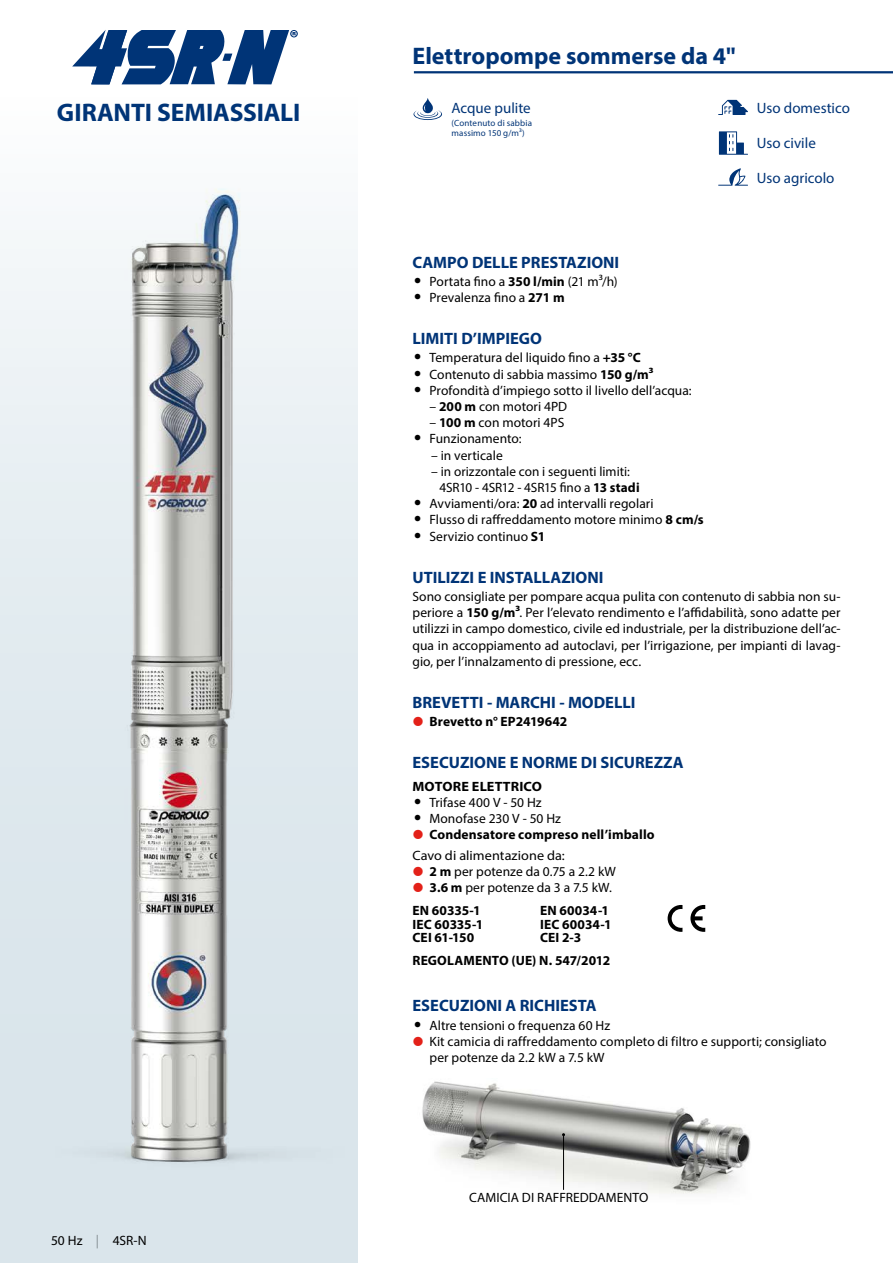
<style>
.page{position:relative;width:893px;height:1263px;background:#fff}
.page>*{position:absolute;margin:0;border:0;box-sizing:border-box;transform-origin:0 0}
.t1{font:700 25.5px "Myriad Pro";letter-spacing:-.005em;color:#003477}
.t2{font:700 24px "Myriad Pro";color:#003477}
.t3{font:700 16.5px "Myriad Pro";color:#003477}
.t4{font:15px "Myriad Pro";color:#003477}
.t5{font:13.5px/16.2px "Myriad Pro";letter-spacing:.005em;color:#000}
.t6{font:700 13.5px/13.5px "Myriad Pro";letter-spacing:.01em;color:#000}
.t7{font:13.5px/16.2px "Myriad Pro";letter-spacing:.005em;color:#000;scale:1.05 1}
.t8{font:700 13.5px "Myriad Pro";letter-spacing:.01em;color:#000;scale:1.05 1}
.t9{font:9px/10.5px "Myriad Pro";letter-spacing:.015em;color:#003477}
.s1{color:#9c9e9f}
.s2{font-weight:700;font-size:21px}
.s3{font-weight:700}
.s4{font-size:21px}
.s5{font-weight:400}
</style>
<div class="page">
<svg style="left:0;top:84px;width:357px;height:1179px"></svg>
<hr style="left:414px;top:71px;width:479px;height:2px;background:#003477">
<img style="left:0;top:178px;width:358px;height:1042px">
<img style="left:130px;top:196px;width:109px;height:965px">
<img style="left:422px;top:1081px;width:329px;height:113px">
<svg style="left:72px;top:30px;width:226px;height:54px"></svg>
<svg style="left:719px;top:131px;width:29px;height:24px"></svg>
<svg style="left:718px;top:100px;width:30px;height:15px"></svg>
<svg style="left:413px;top:98px;width:29px;height:22px"></svg>
<svg style="left:690px;top:905px;width:15px;height:27px"></svg>
<svg style="left:668px;top:905px;width:14px;height:27px"></svg>
<hr style="left:563px;top:1135px;width:1px;height:55px;background:#000">
<svg style="left:718px;top:168px;width:30px;height:18px"></svg>
<div style="left:47px;top:1227px;width:41px;height:25px;background:#dae5eb"></div>
<div style="left:51px;top:1226px;width:268px;height:27px;background:#dae5eb"></div>
<h1 class="t1" style="left:57px;top:96px;width:245px">GIRANTI SEMIASSIALI</h1>
<p class="t5" style="left:51px;top:1232px;width:97px">50 Hz <span class="s1">|</span> 4SR-N</p>
<p class="t5" style="left:51px;top:1232px;width:22px">264</p>
<h2 class="t2" style="left:412px;top:40px;width:325px">Elettropompe sommerse da 4"</h2>
<p class="t4" style="left:452px;top:99px;width:81px">Acque pulite</p>
<p class="t4" style="left:757px;top:99px;width:94px">Uso domestico</p>
<p class="t9" style="left:452px;top:118px;width:82px">(Contenuto di sabbia massimo 150 g/m³)</p>
<p class="t4" style="left:757px;top:134px;width:60px">Uso civile</p>
<p class="t4" style="left:757px;top:169px;width:79px">Uso agricolo</p>
<p class="t3" style="left:412px;top:251px;width:208px">CAMPO DELLE PRESTAZIONI</p>
<p class="t5" style="left:414px;top:273px;width:205px"><span class="s2">•</span> Portata fino a <span class="s3">350 l/min</span> (21 m³/h)</p>
<p class="t5" style="left:414px;top:289px;width:152px"><span class="s2">•</span> Prevalenza fino a <span class="s3">271 m</span></p>
<p class="t3" style="left:412px;top:328px;width:131px">LIMITI D’IMPIEGO</p>
<p class="t5" style="left:414px;top:350px;width:228px"><span class="s2">•</span> Temperatura del liquido fino a <span class="s3">+35 °C</span></p>
<p class="t5" style="left:414px;top:366px;width:241px"><span class="s2">•</span> Contenuto di sabbia massimo <span class="s3">150 g/m³</span></p>
<p class="t5" style="left:414px;top:382px;width:279px"><span class="s2">•</span> Profondità d’impiego sotto il livello dell’acqua:</p>
<p class="t5" style="left:429px;top:398px;width:139px">– <span class="s3">200 m</span> con motori 4PD</p>
<p class="t5" style="left:429px;top:414px;width:136px">– <span class="s3">100 m</span> con motori 4PS</p>
<p class="t5" style="left:414px;top:431px;width:109px"><span class="s2">•</span> Funzionamento:</p>
<p class="t5" style="left:431px;top:447px;width:73px">– in verticale</p>
<p class="t5" style="left:439px;top:463px;width:202px;text-indent:-8px">– in orizzontale con i seguenti limiti:<br>4SR10 - 4SR12 - 4SR15 fino a <span class="s3">13 stadi</span></p>
<p class="t5" style="left:414px;top:495px;width:241px"><span class="s2">•</span> Avviamenti/ora: <span class="s3">20</span> ad intervalli regolari</p>
<p class="t5" style="left:414px;top:512px;width:291px"><span class="s2">•</span> Flusso di raffreddamento motore minimo <span class="s3">8 cm/s</span></p>
<p class="t5" style="left:414px;top:528px;width:133px"><span class="s2">•</span> Servizio continuo <span class="s3">S1</span></p>
<p class="t3" style="left:412px;top:566px;width:193px">UTILIZZI E INSTALLAZIONI</p>
<p class="t5" style="left:412px;top:588px;width:430px;text-align:justify">Sono consigliate per pompare acqua pulita con contenuto di sabbia non su&shy;periore a <span class="s3">150 g/m³</span>. Per l’elevato rendimento e l’affidabilità, sono adatte per utilizzi in campo domestico, civile ed industriale, per la distribuzione dell’ac&shy;qua in accoppiamento ad autoclavi, per l’irrigazione, per impianti di lavag&shy;gio, per l’innalzamento di pressione, ecc.</p>
<p class="t3" style="left:412px;top:691px;width:225px">BREVETTI - MARCHI - MODELLI</p>
<p class="t6" style="left:429px;top:714px;width:139px">Brevetto n° EP2419642</p>
<p class="t3" style="left:412px;top:752px;width:273px">ESECUZIONE E NORME DI SICUREZZA</p>
<p class="t8" style="left:412px;top:777px;width:125px">MOTORE ELETTRICO</p>
<p class="t5" style="left:414px;top:794px;width:129px"><span class="s2">•</span> Trifase 400 V - 50 Hz</p>
<p class="t6" style="left:429px;top:810px;width:227px;line-height:16.2px;text-indent:-15px"><span class="s4">•</span> <span class="s5">Monofase 230 V - 50 Hz<br></span>Condensatore compreso nell’imballo</p>
<p class="t7" style="left:429px;top:847px;width:179px;text-indent:-17px">Cavo di alimentazione da:<br><span class="s3">2 m</span> per potenze da 0.75 a 2.2 kW<br><span class="s3">3.6 m</span> per potenze da 3 a 7.5 kW.</p>
<p class="t6" style="left:412px;top:903px;width:72px">EN 60335-1<br>IEC 60335-1<br>CEI 61-150</p>
<p class="t6" style="left:540px;top:903px;width:73px">EN 60034-1<br>IEC 60034-1<br>CEI 2-3</p>
<p class="t6" style="left:412px;top:953px;width:199px">REGOLAMENTO (UE) N. 547/2012</p>
<p class="t3" style="left:412px;top:995px;width:186px">ESECUZIONI A RICHIESTA</p>
<p class="t5" style="left:429px;top:1017px;width:398px;text-indent:-15px"><span class="s2">•</span> Altre tensioni o frequenza 60 Hz<br>Kit camicia di raffreddamento completo di filtro e supporti; consigliato per potenze da 2.2 kW a 7.5 kW</p>
<p class="t5" style="left:469px;top:1189px;width:181px">CAMICIA DI RAFFREDDAMENTO</p>
</div>
